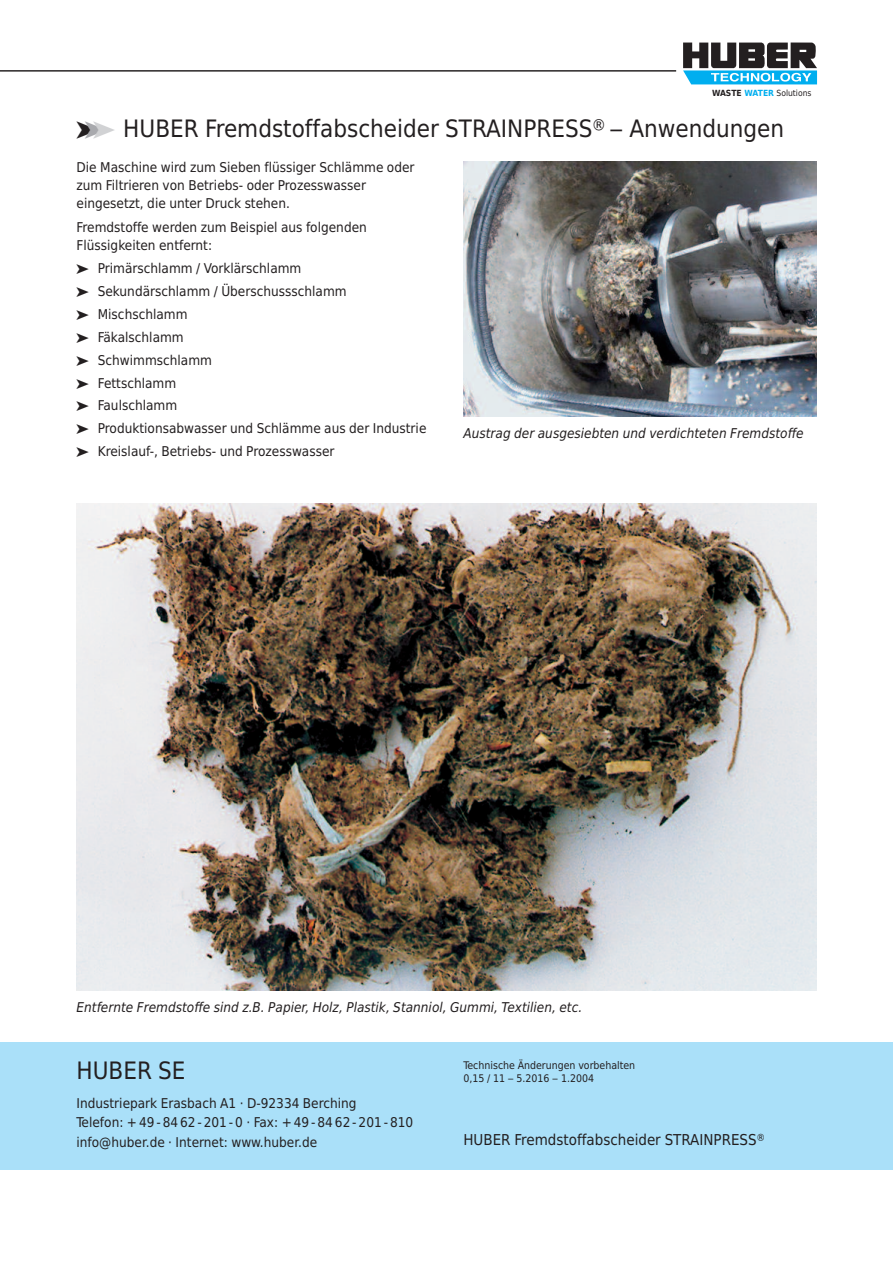
<style>
.page{position:relative;width:893px;height:1263px;background:#fff}
.page>*{position:absolute;margin:0;border:0;box-sizing:border-box;transform-origin:0 0}
.t1{font:24px "Huber Tec";color:#231f20}
.t2{font:15px "Huber Tec";color:#231f20}
.t3{font:13.5px/23px "Huber Tec";color:#231f20}
.t4{font:italic 13.5px "Huber Tec";color:#231f20}
.t5{font:10.5px/13.5px "Huber Tec";color:#231f20}
.t6{font:8.55px "Huber Tec";color:#231f20}
.s1{font-weight:700}
.s2{font-weight:700;color:#00aeef}
.s3{color:#a8a9ad}
.s4{color:#d1d2d4}
</style>
<div class="page">
<svg style="left:683px;top:43px;width:134px;height:41px"></svg>
<hr style="left:0;top:71px;width:676px;height:1px;background:#231f20">
<div style="left:0;top:1042px;width:893px;height:127px;background:#aae0f9"></div>
<img style="left:77px;top:504px;width:739px;height:487px">
<img style="left:463px;top:162px;width:353px;height:255px">
<p class="t6" style="left:712px;top:86px;width:101px"><span class="s1">WASTE</span> <span class="s2">WATER</span> Solutions</p>
<h1 class="t1" style="left:77px;top:115px;width:709px">➤<span class="s3">➤</span><span class="s4">➤</span> HUBER Fremdstoffabscheider STRAINPRESS® – Anwendungen</h1>
<p class="t3" style="left:77px;top:158px;width:340px;line-height:18px">Die Maschine wird zum Sieben flüssiger Schlämme oder zum Filtrieren von Betriebs- oder Prozesswasser eingesetzt, die unter Druck stehen.</p>
<p class="t3" style="left:77px;top:219px;width:292px;line-height:18px">Fremdstoffe werden zum Beispiel aus folgenden<br>Flüssigkeiten entfernt:</p>
<p class="t3" style="left:77px;top:257px;width:351px">➤ Primärschlamm / Vorklärschlamm<br>➤ Sekundärschlamm / Überschussschlamm<br>➤ Mischschlamm<br>➤ Fäkalschlamm<br>➤ Schwimmschlamm<br>➤ Fettschlamm<br>➤ Faulschlamm<br>➤ Produktionsabwasser und Schlämme aus der Industrie ➤ Kreislauf-, Betriebs- und Prozesswasser</p>
<p class="t4" style="left:463px;top:425px;width:342px">Austrag der ausgesiebten und verdichteten Fremdstoffe</p>
<p class="t4" style="left:77px;top:999px;width:507px">Entfernte Fremdstoffe sind z.B. Papier, Holz, Plastik, Stanniol, Gummi, Textilien, etc.</p>
<h1 class="t1" style="left:77px;top:1057px;width:111px">HUBER SE</h1>
<p class="t3" style="left:77px;top:1093px;width:338px;line-height:19.5px">Industriepark Erasbach A1 · D-92334 Berching<br>Telefon: +49 -84 62 -201 -0 · Fax: +49 -84 62 -201 -810 info@huber.de · Internet: www.huber.de</p>
<p class="t5" style="left:463px;top:1058px;width:173px">Technische Änderungen vorbehalten<br>0,15 / 11 – 5.2016 – 1.2004</p>
<p class="t2" style="left:463px;top:1131px;width:303px">HUBER Fremdstoffabscheider STRAINPRESS®</p>
</div>
